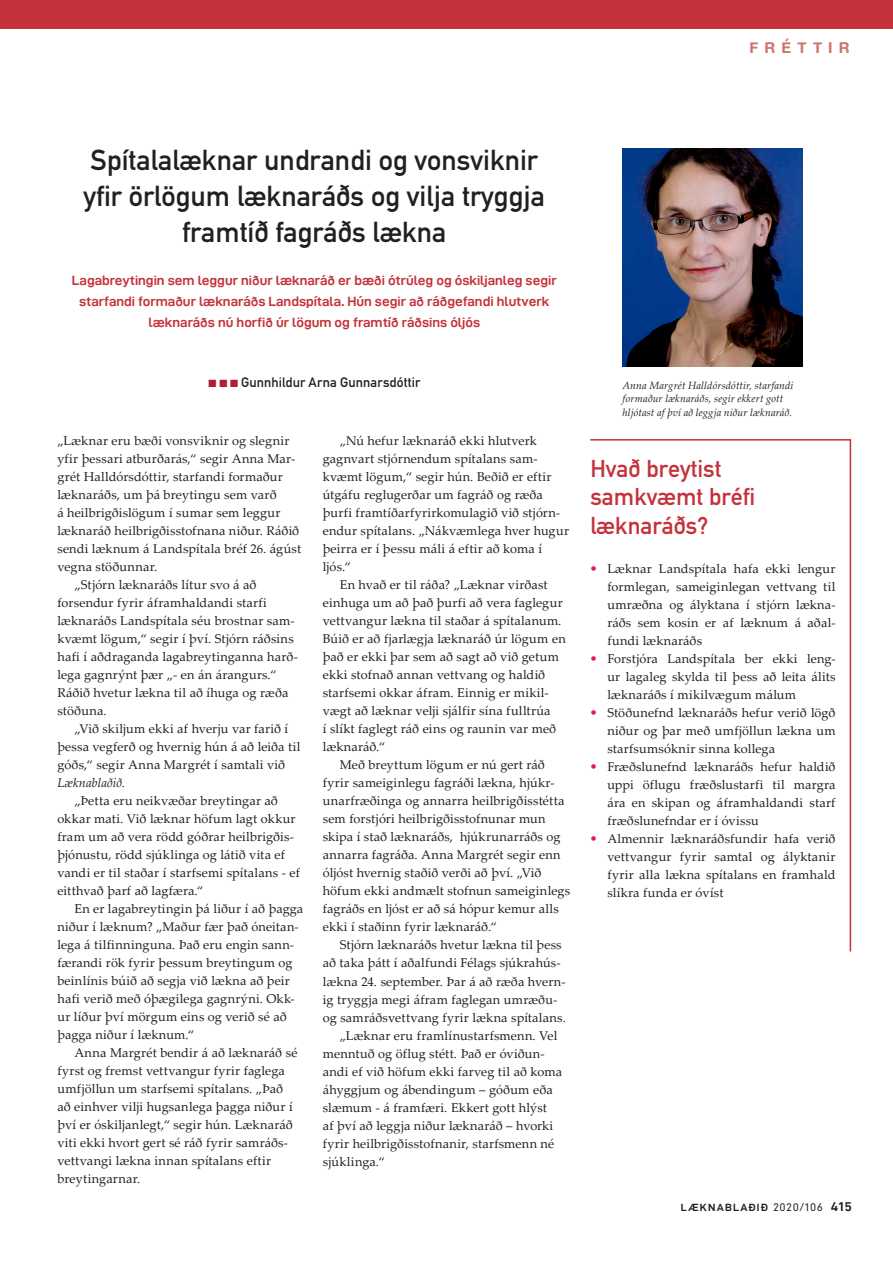
<style>
.page{position:relative;width:893px;height:1263px;background:#fff}
.page>*{position:absolute;margin:0;border:0;box-sizing:border-box;transform-origin:0 0}
.t1{font:28.5px/36px "DIN Mittelschrift";color:#231f20;text-align:center}
.t2{font:24px/28.5px "DIN Mittelschrift";color:#c5323b}
.t3{font:700 15px "Helvetica Neue";letter-spacing:.41em;color:#ca766c}
.t4{font:13.5px/21px "D DIN Exp Bold";color:#c5323b;text-align:center}
.t5{font:700 13.5px "DIN Alternate";letter-spacing:.01em;color:#231f20}
.t6{font:12.75px/18px "Palatino Linotype";letter-spacing:.01em;color:#231f20;text-align:justify}
.t7{font:italic 12.75px "Palatino Linotype";letter-spacing:.01em;color:#231f20}
.t8{font:italic 10.5px/13.5px "Palatino Linotype";letter-spacing:.01em;color:#231f20}
.t9{font:10.5px "D DIN Exp Bold";letter-spacing:.11em;color:#231f20}
.s1{color:#af1e34}
.s2{font-style:normal}
.s3{font-family:"DIN Mittelschrift";color:#ed164c}
.s4{font-family:"DIN Neuzeit Grotesk";font-weight:300}
.s5{font-size:12.75px}
</style>
<div class="page">
<div style="left:0;top:0;width:893px;height:28px;background:#c5323b"></div>
<img style="left:623px;top:149px;width:179px;height:218px">
<svg style="left:590px;top:439px;width:262px;height:513px"></svg>
<p class="t3" style="left:749px;top:36px;width:102px">FRÉTTIR</p>
<h1 class="t1" style="left:84px;top:142px;width:463px">Spítalalæknar undrandi og vonsviknir yfir örlögum læknaráðs og vilja tryggja framtíð fagráðs lækna</h1>
<p class="t4" style="left:72px;top:269px;width:486px">Lagabreytingin sem leggur niður læknaráð er bæði ótrúleg og óskiljanleg segir starfandi formaður læknaráðs Landspítala. Hún segir að ráðgefandi hlutverk læknaráðs nú horfið úr lögum og framtíð ráðsins óljós</p>
<p class="t5" style="left:208px;top:372px;width:213px"><span class="s1">■</span> <span class="s1">■</span> <span class="s1">■</span> Gunnhildur Arna Gunnarsdóttir</p>
<p class="t6" style="left:57px;top:431px;width:234px">„Læknar eru bæði vonsviknir og slegnir</p>
<p class="t6" style="left:57px;top:449px;width:240px">yfir þessari atburðarás,“ segir Anna Mar-</p>
<p class="t6" style="left:57px;top:467px;width:227px">grét Halldórsdóttir, starfandi formaður</p>
<p class="t6" style="left:57px;top:485px;width:221px">læknaráðs, um þá breytingu sem varð</p>
<p class="t6" style="left:57px;top:503px;width:225px">á heilbrigðislögum í sumar sem leggur</p>
<p class="t6" style="left:57px;top:521px;width:243px">læknaráð heilbrigðisstofnana niður. Ráðið</p>
<p class="t6" style="left:57px;top:539px;width:245px">sendi læknum á Landspítala bréf 26. ágúst</p>
<p class="t6" style="left:57px;top:557px;width:102px">vegna stöðunnar.</p>
<p class="t6" style="left:74px;top:575px;width:183px">„Stjórn læknaráðs lítur svo á að</p>
<p class="t6" style="left:57px;top:593px;width:211px">forsendur fyrir áframhaldandi starfi</p>
<p class="t6" style="left:57px;top:611px;width:239px">læknaráðs Landspítala séu brostnar sam-</p>
<p class="t6" style="left:57px;top:629px;width:238px">kvæmt lögum,“ segir í því. Stjórn ráðsins</p>
<p class="t6" style="left:57px;top:647px;width:242px">hafi í aðdraganda lagabreytinganna harð-</p>
<p class="t6" style="left:57px;top:665px;width:220px">lega gagnrýnt þær „- en án árangurs.“</p>
<p class="t6" style="left:57px;top:683px;width:233px">Ráðið hvetur lækna til að íhuga og ræða</p>
<p class="t6" style="left:57px;top:701px;width:51px">stöðuna.</p>
<p class="t6" style="left:74px;top:719px;width:215px">„Við skiljum ekki af hverju var farið í</p>
<p class="t6" style="left:57px;top:737px;width:245px">þessa vegferð og hvernig hún á að leiða til</p>
<p class="t6" style="left:57px;top:755px;width:229px">góðs,“ segir Anna Margrét í samtali við</p>
<p class="t7" style="left:57px;top:774px;width:69px">Læknablaðið<span class="s2">.</span></p>
<p class="t6" style="left:74px;top:791px;width:205px">„Þetta eru neikvæðar breytingar að</p>
<p class="t6" style="left:57px;top:809px;width:240px">okkar mati. Við læknar höfum lagt okkur</p>
<p class="t6" style="left:57px;top:827px;width:238px">fram um að vera rödd góðrar heilbrigðis-</p>
<p class="t6" style="left:57px;top:845px;width:229px">þjónustu, rödd sjúklinga og látið vita ef</p>
<p class="t6" style="left:57px;top:863px;width:244px">vandi er til staðar í starfsemi spítalans - ef</p>
<p class="t6" style="left:57px;top:881px;width:147px">eitthvað þarf að lagfæra.“</p>
<p class="t6" style="left:74px;top:899px;width:230px">En er lagabreytingin þá liður í að þagga</p>
<p class="t6" style="left:57px;top:917px;width:243px">niður í læknum? „Maður fær það óneitan-</p>
<p class="t6" style="left:57px;top:935px;width:238px">lega á tilfinninguna. Það eru engin sann-</p>
<p class="t6" style="left:57px;top:953px;width:237px">færandi rök fyrir þessum breytingum og</p>
<p class="t6" style="left:57px;top:971px;width:234px">beinlínis búið að segja við lækna að þeir</p>
<p class="t6" style="left:57px;top:989px;width:239px">hafi verið með óþægilega gagnrýni. Okk-</p>
<p class="t6" style="left:57px;top:1007px;width:231px">ur líður því mörgum eins og verið sé að</p>
<p class="t6" style="left:57px;top:1025px;width:138px">þagga niður í læknum.“</p>
<p class="t6" style="left:74px;top:1043px;width:225px">Anna Margrét bendir á að læknaráð sé</p>
<p class="t6" style="left:57px;top:1061px;width:229px">fyrst og fremst vettvangur fyrir faglega</p>
<p class="t6" style="left:57px;top:1079px;width:227px">umfjöllun um starfsemi spítalans. „Það</p>
<p class="t6" style="left:57px;top:1097px;width:237px">að einhver vilji hugsanlega þagga niður í</p>
<p class="t6" style="left:57px;top:1115px;width:237px">því er óskiljanlegt,“ segir hún. Læknaráð</p>
<p class="t6" style="left:57px;top:1133px;width:232px">viti ekki hvort gert sé ráð fyrir samráðs-</p>
<p class="t6" style="left:57px;top:1151px;width:215px">vettvangi lækna innan spítalans eftir</p>
<p class="t6" style="left:57px;top:1169px;width:84px">breytingarnar.</p>
<p class="t6" style="left:340px;top:431px;width:198px">„Nú hefur læknaráð ekki hlutverk</p>
<p class="t6" style="left:323px;top:449px;width:216px">gagnvart stjórnendum spítalans sam-</p>
<p class="t6" style="left:323px;top:467px;width:230px">kvæmt lögum,“ segir hún. Beðið er eftir</p>
<p class="t6" style="left:323px;top:485px;width:222px">útgáfu reglugerðar um fagráð og ræða</p>
<p class="t6" style="left:323px;top:503px;width:239px">þurfi framtíðarfyrirkomulagið við stjórn-</p>
<p class="t6" style="left:323px;top:521px;width:248px">endur spítalans. „Nákvæmlega hver hugur</p>
<p class="t6" style="left:323px;top:539px;width:221px">þeirra er í þessu máli á eftir að koma í</p>
<p class="t6" style="left:323px;top:557px;width:30px">ljós.“</p>
<p class="t6" style="left:340px;top:575px;width:209px">En hvað er til ráða? „Læknar virðast</p>
<p class="t6" style="left:323px;top:593px;width:241px">einhuga um að það þurfi að vera faglegur</p>
<p class="t6" style="left:323px;top:611px;width:240px">vettvangur lækna til staðar á spítalanum.</p>
<p class="t6" style="left:323px;top:629px;width:244px">Búið er að fjarlægja læknaráð úr lögum en</p>
<p class="t6" style="left:323px;top:647px;width:238px">það er ekki þar sem að sagt að við getum</p>
<p class="t6" style="left:323px;top:665px;width:224px">ekki stofnað annan vettvang og haldið</p>
<p class="t6" style="left:323px;top:683px;width:228px">starfsemi okkar áfram. Einnig er mikil-</p>
<p class="t6" style="left:323px;top:701px;width:229px">vægt að læknar velji sjálfir sína fulltrúa</p>
<p class="t6" style="left:323px;top:720px;width:235px">í slíkt faglegt ráð eins og raunin var með</p>
<p class="t6" style="left:323px;top:738px;width:64px">læknaráð.“</p>
<p class="t6" style="left:340px;top:756px;width:207px">Með breyttum lögum er nú gert ráð</p>
<p class="t6" style="left:323px;top:774px;width:234px">fyrir sameiginlegu fagráði lækna, hjúkr-</p>
<p class="t6" style="left:323px;top:792px;width:243px">unarfræðinga og annarra heilbrigðisstétta</p>
<p class="t6" style="left:323px;top:810px;width:224px">sem forstjóri heilbrigðisstofnunar mun</p>
<p class="t6" style="left:323px;top:828px;width:239px">skipa í stað læknaráðs, hjúkrunarráðs og</p>
<p class="t6" style="left:323px;top:846px;width:239px">annarra fagráða. Anna Margrét segir enn</p>
<p class="t6" style="left:323px;top:864px;width:220px">óljóst hvernig staðið verði að því. „Við</p>
<p class="t6" style="left:323px;top:882px;width:249px">höfum ekki andmælt stofnun sameiginlegs</p>
<p class="t6" style="left:323px;top:900px;width:237px">fagráðs en ljóst er að sá hópur kemur alls</p>
<p class="t6" style="left:323px;top:918px;width:176px">ekki í staðinn fyrir læknaráð.“</p>
<p class="t6" style="left:340px;top:936px;width:223px">Stjórn læknaráðs hvetur lækna til þess</p>
<p class="t6" style="left:323px;top:954px;width:240px">að taka þátt í aðalfundi Félags sjúkrahús-</p>
<p class="t6" style="left:323px;top:972px;width:244px">lækna 24. september. Þar á að ræða hvern-</p>
<p class="t6" style="left:323px;top:990px;width:236px">ig tryggja megi áfram faglegan umræðu-</p>
<p class="t6" style="left:323px;top:1008px;width:245px">og samráðsvettvang fyrir lækna spítalans.</p>
<p class="t6" style="left:340px;top:1026px;width:219px">„Læknar eru framlínustarfsmenn. Vel</p>
<p class="t6" style="left:323px;top:1044px;width:223px">menntuð og öflug stétt. Það er óviðun-</p>
<p class="t6" style="left:323px;top:1062px;width:241px">andi ef við höfum ekki farveg til að koma</p>
<p class="t6" style="left:323px;top:1080px;width:231px">áhyggjum og ábendingum – góðum eða</p>
<p class="t6" style="left:323px;top:1098px;width:226px">slæmum - á framfæri. Ekkert gott hlýst</p>
<p class="t6" style="left:323px;top:1116px;width:232px">af því að leggja niður læknaráð – hvorki</p>
<p class="t6" style="left:323px;top:1134px;width:233px">fyrir heilbrigðisstofnanir, starfsmenn né</p>
<p class="t6" style="left:323px;top:1152px;width:63px">sjúklinga.“</p>
<p class="t8" style="left:623px;top:378px;width:172px">Anna Margrét Halldórsdóttir, starfandi formaður læknaráðs, segir ekkert gott hljótast af því að leggja niður læknaráð.</p>
<h2 class="t2" style="left:590px;top:454px;width:166px">Hvað breytist samkvæmt bréfi læknaráðs?</h2>
<p class="t6" style="left:607px;top:559px;width:230px;text-indent:-17px"><span class="s3">•</span> Læknar Landspítala hafa ekki lengur formlegan, sameiginlegan vettvang til umræðna og ályktana í stjórn lækna&shy;ráðs sem kosin er af læknum á aðal&shy;fundi læknaráðs</p>
<p class="t6" style="left:607px;top:649px;width:230px;text-indent:-17px"><span class="s3">•</span> Forstjóra Landspítala ber ekki leng&shy;ur lagaleg skylda til þess að leita álits læknaráðs í mikilvægum málum</p>
<p class="t6" style="left:607px;top:703px;width:230px;text-indent:-17px"><span class="s3">•</span> Stöðunefnd læknaráðs hefur verið lögð niður og þar með umfjöllun lækna um starfsumsóknir sinna kollega</p>
<p class="t6" style="left:607px;top:757px;width:230px;text-indent:-17px"><span class="s3">•</span> Fræðslunefnd læknaráðs hefur haldið uppi öflugu fræðslustarfi til margra ára en skipan og áframhaldandi starf fræðslunefndar er í óvissu</p>
<p class="t6" style="left:607px;top:829px;width:230px;text-indent:-17px"><span class="s3">•</span> Almennir læknaráðsfundir hafa verið vettvangur fyrir samtal og ályktanir fyrir alla lækna spítalans en framhald slíkra funda er óvíst</p>
<p class="t9" style="left:681px;top:1202px;width:172px">LÆKNABLAÐIÐ <span class="s4">2020/106</span> <span class="s5">415</span></p>
</div>
